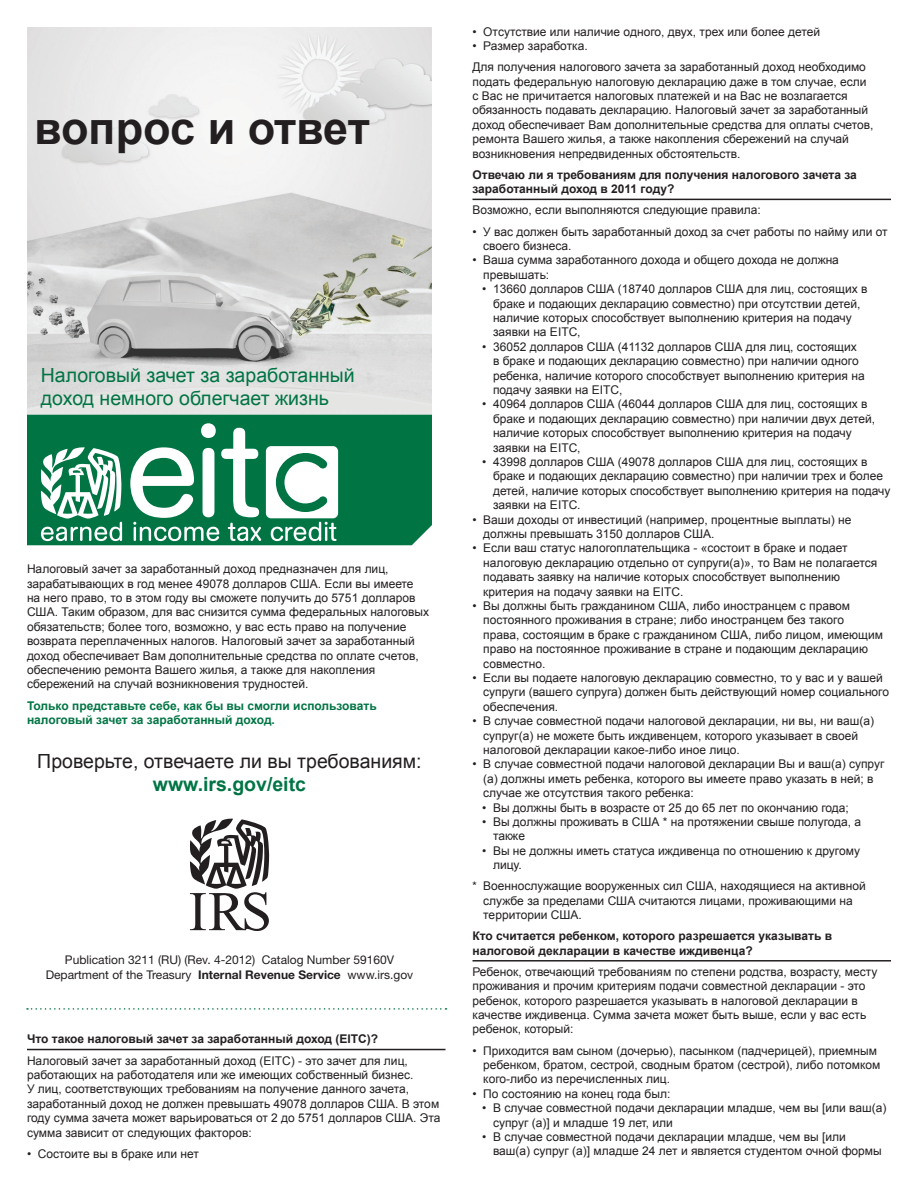
<style>
.page{position:relative;width:918px;height:1188px;background:#fff}
.page>*{position:absolute;margin:0;border:0;box-sizing:border-box;transform-origin:0 0}
.t1{font:700 45px "Arial";letter-spacing:-.015em;color:#231f20}
.t2{font:19.5px/23.4px "Arial";color:#017444}
.t3{font:19.5px/23.4px "Arial";color:#231f20;text-align:center}
.body_ru{font:12px/14.4px "Arial";color:#231f20}
.q_ru{font:700 12px/14.4px "Arial";color:#231f20}
.t4{font:12px "Helvetica Neue LT Std";color:#231f20}
.body_ru-2{font:700 12px/14.4px "Arial";color:#017444}
.s1{font-weight:700;color:#017444}
.s2{font-weight:700}
.s3{font-family:"Helvetica Neue LT Std";font-stretch:condensed}
</style>
<div class="page">
<img style="left:27px;top:27px;width:405px;height:388px">
<div style="left:27px;top:415px;width:405px;height:130px;background:#017444"></div>
<svg style="left:130px;top:423px;width:208px;height:118px"></svg>
<svg style="left:41px;top:447px;width:81px;height:94px"></svg>
<svg style="left:190px;top:819px;width:79px;height:112px"></svg>
<hr style="left:27px;top:1049px;width:419px;height:1px;background:#231f20">
<hr style="left:472px;top:199px;width:419px;height:1px;background:#231f20">
<hr style="left:472px;top:960px;width:419px;height:2px;background:#231f20">
<svg style="left:27px;top:1008px;width:420px;height:2px"></svg>
<p class="t1" style="left:34px;top:99px;width:337px">вопрос и ответ</p>
<p class="t2" style="left:41px;top:364px;width:315px">Налоговый зачет за заработанный доход немного облегчает жизнь</p>
<p class="body_ru" style="left:27px;top:562px;width:404px">Налоговый зачет за заработанный доход предназначен для лиц, зарабатывающих в год менее 49078 долларов США. Если вы имеете на него право, то в этом году вы сможете получить до 5751 долларов США. Таким образом, для вас снизится сумма федеральных налоговых обязательств; более того, возможно, у вас есть право на получение возврата переплаченных налогов. Налоговый зачет за заработанный доход обеспечивает Вам дополнительные средства по оплате счетов, обеспечению ремонта Вашего жилья, а также для накопления сбережений на случай возникновения трудностей.</p>
<p class="body_ru-2" style="left:27px;top:699px;width:351px">Только представьте себе, как бы вы смогли использовать налоговый зачет за заработанный доход.</p>
<p class="t3" style="left:37px;top:749px;width:386px">Проверьте, отвечаете ли вы требованиям: <span class="s1">www.irs.gov/eitc</span></p>
<p class="t4" style="left:65px;top:953px;width:331px">Publication 3211 (RU) (Rev. 4-2012) Catalog Number 59160V</p>
<p class="t4" style="left:46px;top:967px;width:369px">Department of the Treasury <span class="s2">Internal Revenue Service</span> www.irs.gov</p>
<p class="q_ru" style="left:27px;top:1032px;width:353px">Что такое налоговый зачет за заработанный доход (EITC)?</p>
<p class="body_ru" style="left:27px;top:1053px;width:415px">Налоговый зачет за заработанный доход (EITC) - это зачет для лиц, работающих на работодателя или же имеющих собственный бизнес.<br>У лиц, соответствующих требованиям на получение данного зачета, заработанный доход не должен превышать 49078 долларов США. В этом году сумма зачета может варьироваться от 2 до 5751 долларов США. Эта сумма зависит от следующих факторов:</p>
<p class="body_ru" style="left:27px;top:1146px;width:174px">• Состоите вы в браке или нет</p>
<p class="body_ru" style="left:472px;top:24px;width:349px">• Отсутствие или наличие одного, двух, трех или более детей</p>
<p class="body_ru" style="left:472px;top:39px;width:117px">• Размер заработка.</p>
<p class="body_ru" style="left:472px;top:60px;width:403px">Для получения налогового зачета за заработанный доход необходимо подать федеральную налоговую декларацию даже в том случае, если с Вас не причитается налоговых платежей и на Вас не возлагается обязанность подавать декларацию. Налоговый зачет за заработанный доход обеспечивает Вам дополнительные средства для оплаты счетов, ремонта Вашего жилья, а также накопления сбережений на случай возникновения непредвиденных обстоятельств.</p>
<p class="q_ru" style="left:472px;top:168px;width:386px">Отвечаю ли я требованиям для получения налогового зачета за заработанный доход в 2011 году?</p>
<p class="body_ru" style="left:472px;top:203px;width:290px">Возможно, если выполняются следующие правила:</p>
<p class="body_ru" style="left:483px;top:224px;width:406px;text-indent:-11px">• У вас должен быть заработанный доход за счет работы по найму или от своего бизнеса.</p>
<p class="body_ru" style="left:483px;top:253px;width:357px;text-indent:-11px">• Ваша сумма заработанного дохода и общего дохода не должна превышать:</p>
<p class="body_ru" style="left:493px;top:282px;width:376px;text-indent:-11px">• 13660 долларов США (18740 долларов США для лиц, состоящих в браке и подающих декларацию совместно) при отсутствии детей, наличие которых способствует выполнению критерия на подачу заявки на EITC,</p>
<p class="body_ru" style="left:493px;top:339px;width:373px;text-indent:-11px">• 36052 долларов США (41132 долларов США для лиц, состоящих в браке и подающих декларацию совместно) при наличии одного ребенка, наличие которого способствует выполнению критерия на подачу заявки на EITC,</p>
<p class="body_ru" style="left:493px;top:397px;width:384px;text-indent:-11px">• 40964 долларов США (46044 долларов США для лиц, состоящих в браке и подающих декларацию совместно) при наличии двух детей, наличие которых способствует выполнению критерия на подачу заявки на EITC,</p>
<p class="body_ru" style="left:493px;top:455px;width:399px;text-indent:-11px">• 43998 долларов США (49078 долларов США для лиц, состоящих в браке и подающих декларацию совместно) при наличии трех и более детей, наличие которых способствует выполнению критерия на подачу заявки на EITC.</p>
<p class="body_ru" style="left:483px;top:512px;width:370px;text-indent:-11px">• Ваши доходы от инвестиций (например, процентные выплаты) не должны превышать 3150 долларов США.</p>
<p class="body_ru" style="left:483px;top:541px;width:396px;text-indent:-11px">• Если ваш статус налогоплательщика - «состоит в браке и подает налоговую декларацию отдельно от супруги(а)», то Baм не полагается подавать заявку на наличие которых способствует выполнению критерия на подачу заявки на EITC.</p>
<p class="body_ru" style="left:483px;top:599px;width:401px;text-indent:-11px">• Вы должны быть гражданином США, либо иностранцем с правом постоянного проживания в стране; либо иностранцем без такого права, состоящим в браке с гражданином США, либо лицом, имеющим право на постоянное проживание в стране и подающим декларацию совместно.</p>
<p class="body_ru" style="left:483px;top:671px;width:407px;text-indent:-11px">• Если вы подаете налоговую декларацию совместно, то у вас и у вашей супруги (вашего супруга) должен быть действующий номер социального обеспечения.</p>
<p class="body_ru" style="left:483px;top:714px;width:392px;text-indent:-11px">• В случае совместной подачи налоговой декларации, ни вы, ни ваш(а) супруг(а) не можете быть иждивенцем, которого указывает в своей налоговой декларации какое-либо иное лицо.</p>
<p class="body_ru" style="left:483px;top:757px;width:403px;text-indent:-11px">• В случае совместной подачи налоговой декларации Вы и ваш(а) супруг (а) должны иметь ребенка, которого вы имеете право указать в ней; в случае же отсутствия такого ребенка:</p>
<p class="body_ru" style="left:482px;top:800px;width:368px">• Вы должны быть в возрасте от 25 до 65 лет по окончанию года;</p>
<p class="body_ru" style="left:493px;top:815px;width:370px;text-indent:-11px">• Вы должны проживать в США * на протяжении свыше полугода, а также</p>
<p class="body_ru" style="left:493px;top:843px;width:369px;text-indent:-11px">• Вы не должны иметь статуса иждивенца по отношению к другому лицу.</p>
<p class="body_ru" style="left:483px;top:879px;width:384px;text-indent:-11px"><span class="s3">*</span> Военнослужащие вооруженных сил США, находящиеся на активной службе за пределами США считаются лицами, проживающими на территории США.</p>
<p class="q_ru" style="left:472px;top:929px;width:361px">Кто считается ребенком, которого разрешается указывать в налоговой декларации в качестве иждивенца?</p>
<p class="body_ru" style="left:472px;top:965px;width:407px">Ребенок, отвечающий требованиям по степени родства, возрасту, месту проживания и прочим критериям подачи совместной декларации - это ребенок, которого разрешается указывать в налоговой декларации в качестве иждивенца. Сумма зачета может быть выше, если у вас есть ребенок, который:</p>
<p class="body_ru" style="left:483px;top:1043px;width:399px;text-indent:-11px">• Приходится вам сыном (дочерью), пасынком (падчерицей), приемным ребенком, братом, сестрой, сводным братом (сестрой), либо потомком кого-либо из перечисленных лиц.</p>
<p class="body_ru" style="left:472px;top:1086px;width:199px">• По состоянию на конец года был:</p>
<p class="body_ru" style="left:493px;top:1101px;width:395px;text-indent:-11px">• В случае совместной подачи декларации младше, чем вы [или ваш(а) супруг (а)] и младше 19 лет, или</p>
<p class="body_ru" style="left:493px;top:1130px;width:390px;text-indent:-11px">• В случае совместной подачи декларации младше, чем вы [или ваш(а) супруг (а)] младше 24 лет и является студентом очной формы</p>
</div>
